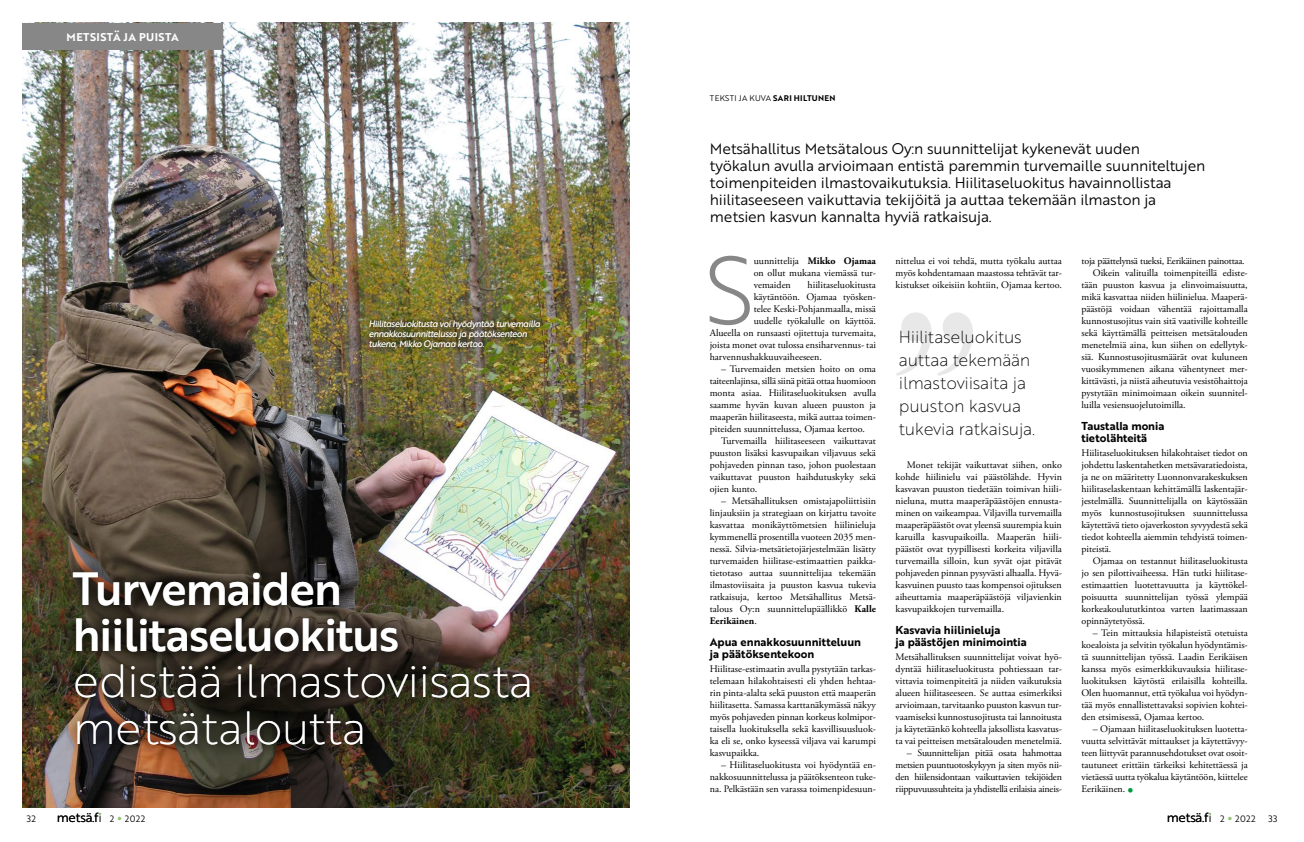
<style>
.page{position:relative;width:1304px;height:842px;background:#fff}
.page>*{position:absolute;margin:0;border:0;box-sizing:border-box;transform-origin:0 0}
.t1{font:93.3px "Brother 1816 Light";color:#878787}
.t2{font:45.2px/46.4px "Brother 1816 Thin";letter-spacing:-.02em;color:#fff}
.t3{font:45.2px/46.4px "Brother 1816 Medium";letter-spacing:-.02em;color:#fff}
.t4{font:17px/23px "Brother 1816 Thin";letter-spacing:-.015em;color:#000}
.t5{font:15px/17px "Brother 1816 Book";letter-spacing:-.015em;color:#000}
.t6{font:12.8px "Brother 1816 Book";letter-spacing:-.035em;color:#000}
.t7{font:11.2px/12px "Brother 1816 Bold";color:#000}
.t8{font:11px "Brother 1816 Bold";letter-spacing:.04em;color:#fff}
.t9{font:10px/12px "Adobe Garamond Pro";color:#000;text-align:justify}
.t10{font:10px "Adobe Garamond Pro";letter-spacing:-.02em;color:#000}
.t11{font:9px/10px "Brother 1816 Book Italic";letter-spacing:-.035em;color:#fff;scale:.95 1}
.t12{font:9px "Brother 1816 Book";color:#000}
.t13{font:8px "Brother 1816 Book";letter-spacing:.04em;color:#000}
.s1{font-family:"Brother 1816 Bold"}
.s2{font-weight:700}
.s3{font-size:9px}
.s4{font-family:"Caecilia LT Std";font-weight:300;font-size:10px;color:#92c575}
</style>
<div class="page">
<div style="left:1207px;top:810px;width:6px;height:7px;background:#fff;opacity:.7"></div>
<div style="left:97px;top:810px;width:6px;height:7px;background:#fff;opacity:.7"></div>
<img style="left:23px;top:23px;width:606px;height:785px">
<div style="left:61px;top:559px;width:481px;height:197px;background:#000;opacity:.75"></div>
<div style="left:23px;top:23px;width:200px;height:26px;background:#878787"></div>
<div style="left:362px;top:313px;width:185px;height:44px;background:#000;opacity:.75"></div>
<svg style="left:896px;top:312px;width:77px;height:64px"></svg>
<p class="t8" style="left:67px;top:28px;width:114px">METSISTÄ JA PUISTA</p>
<p class="t13" style="left:710px;top:92px;width:127px">TEKSTI JA KUVA <span class="s1">SARI HILTUNEN</span></p>
<p class="t5" style="left:710px;top:140px;width:497px">Metsähallitus Metsätalous Oy:n suunnittelijat kykenevät uuden<br>työkalun avulla arvioimaan entistä paremmin turvemaille suunniteltujen toimenpiteiden ilmastovaikutuksia. Hiilitaseluokitus havainnollistaa hiilitaseeseen vaikuttavia tekijöitä ja auttaa tekemään ilmaston ja metsien kasvun kannalta hyviä ratkaisuja.</p>
<h1 class="t1" style="left:706px;top:222px;width:49px">S</h1>
<p class="t9" style="left:754px;top:255px;width:124px">uunnittelija <span class="s2">Mikko Ojamaa </span>on ollut mukana viemässä tur&shy;vemaiden</p>
<p class="t9" style="left:896px;top:255px;width:168px">nittelua ei voi tehdä, mutta työkalu auttaa myös kohdentamaan maastossa tehtävät tar&shy;kistukset oikeisiin kohtiin, Ojamaa kertoo.</p>
<p class="t9" style="left:808px;top:279px;width:70px">hiilitaseluokitusta</p>
<p class="t9" style="left:754px;top:291px;width:124px">käytäntöön. Ojamaa työsken-</p>
<p class="t9" style="left:754px;top:303px;width:124px">telee Keski-Pohjanmaalla, missä</p>
<p class="t9" style="left:754px;top:315px;width:124px">uudelle työkalulle on käyttöä.</p>
<p class="t9" style="left:710px;top:327px;width:168px">Alueella on runsaasti ojitettuja turvemaita,</p>
<p class="t9" style="left:710px;top:339px;width:168px">joista monet ovat tulossa ensiharvennus- tai</p>
<p class="t9" style="left:710px;top:351px;width:114px">harvennushakkuuvaiheeseen.</p>
<p class="t9" style="left:710px;top:363px;width:168px;text-indent:11px">– Turvemaiden metsien hoito on oma taiteenlajinsa, sillä siinä pitää ottaa huomioon monta asiaa. Hiilitaseluokituksen avulla saamme hyvän kuvan alueen puuston ja maaperän hiilitaseesta, mikä auttaa toimen&shy;piteiden suunnittelussa, Ojamaa kertoo.</p>
<p class="t9" style="left:710px;top:435px;width:168px;text-indent:11px">Turvemailla hiilitaseeseen vaikuttavat puuston lisäksi kasvupaikan viljavuus sekä pohjaveden pinnan taso, johon puolestaan vaikuttavat puuston haihdutuskyky sekä ojien kunto.</p>
<p class="t9" style="left:710px;top:495px;width:168px;text-indent:11px">– Metsähallituksen omistajapoliittisiin linjauksiin ja strategiaan on kirjattu tavoite kasvattaa monikäyttömetsien hiilinieluja kymmenellä prosentilla vuoteen 2035 men&shy;nessä. Silvia-metsätietojärjestelmään lisätty turvemaiden hiilitase-estimaattien paikka&shy;tietotaso auttaa suunnittelijaa tekemään ilmastoviisaita ja puuston kasvua tukevia ratkaisuja, kertoo Metsähallitus Metsä&shy;talous Oy:n suunnittelupäällikkö <span class="s2">Kalle Eerikäinen</span>.</p>
<p class="t7" style="left:710px;top:636px;width:153px">Apua ennakkosuunnitteluun ja päätöksentekoon</p>
<p class="t9" style="left:710px;top:663px;width:168px">Hiilitase-estimaatin avulla pystytään tarkas&shy;telemaan hilakohtaisesti eli yhden hehtaa&shy;rin pinta-alalta sekä puuston että maaperän hiilitasetta. Samassa karttanäkymässä näkyy myös pohjaveden pinnan korkeus kolmipor&shy;taisella luokituksella sekä kasvillisuusluok&shy;ka eli se, onko kyseessä viljava vai karumpi kasvupaikka.</p>
<p class="t9" style="left:710px;top:759px;width:168px;text-indent:11px">– Hiilitaseluokitusta voi hyödyntää en&shy;nakkosuunnittelussa ja päätöksenteon tuke&shy;na. Pelkästään sen varassa toimenpidesuun-</p>
<p class="t11" style="left:369px;top:319px;width:182px">Hiilitaseluokitusta voi hyödyntää turvemailla ennakkosuunnittelussa ja päätöksenteon tukena, Mikko Ojamaa kertoo.</p>
<h3 class="t4" style="left:899px;top:325px;width:138px">Hiilitaseluokitus auttaa tekemään ilmastoviisaita ja puuston kasvua tukevia ratkaisuja.</h3>
<p class="t9" style="left:896px;top:459px;width:168px;text-indent:11px">Monet tekijät vaikuttavat siihen, onko kohde hiilinielu vai päästölähde. Hyvin kasvavan puuston tiedetään toimivan hiili&shy;nieluna, mutta maaperäpäästöjen ennusta&shy;minen on vaikeampaa. Viljavilla turvemailla maaperäpäästöt ovat yleensä suurempia kuin karuilla kasvupaikoilla. Maaperän hiili&shy;päästöt ovat tyypillisesti korkeita viljavilla turvemailla silloin, kun syvät ojat pitävät pohjaveden pinnan pysyvästi alhaalla. Hyvä&shy;kasvuinen puusto taas kompensoi ojituksen aiheuttamia maaperäpäästöjä viljavienkin kasvupaikkojen turvemailla.</p>
<p class="t7" style="left:896px;top:624px;width:133px">Kasvavia hiilinieluja<br>ja päästöjen minimointia</p>
<p class="t9" style="left:896px;top:651px;width:168px">Metsähallituksen suunnittelijat voivat hyö&shy;dyntää hiilitaseluokitusta pohtiessaan tar&shy;vittavia toimenpiteitä ja niiden vaikutuksia alueen hiilitaseeseen. Se auttaa esimerkiksi arvioimaan, tarvitaanko puuston kasvun tur&shy;vaamiseksi kunnostusojitusta tai lannoitusta ja käytetäänkö kohteella jaksollista kasvatus&shy;ta vai peitteisen metsätalouden menetelmiä.</p>
<p class="t9" style="left:896px;top:747px;width:168px;text-indent:11px">– Suunnittelijan pitää osata hahmottaa metsien puuntuotoskykyyn ja siten myös nii&shy;den hiilensidontaan vaikuttavien tekijöiden riippuvuussuhteita ja yhdistellä erilaisia aineis-</p>
<h2 class="t3" style="left:73px;top:563px;width:328px">Turvemaiden hiilitaseluokitus</h2>
<h2 class="t2" style="left:73px;top:656px;width:462px">edistää ilmastoviisasta metsätaloutta</h2>
<p class="t10" style="left:1081px;top:255px;width:165px">toja päättelynsä tueksi, Eerikäinen painottaa.</p>
<p class="t9" style="left:1093px;top:267px;width:156px">Oikein valituilla toimenpiteillä ediste-</p>
<p class="t9" style="left:1081px;top:279px;width:168px">tään puuston kasvua ja elinvoimaisuutta,</p>
<p class="t9" style="left:1081px;top:291px;width:168px">mikä kasvattaa niiden hiilinielua. Maaperä-</p>
<p class="t9" style="left:1081px;top:303px;width:168px">päästöjä voidaan vähentää rajoittamalla</p>
<p class="t9" style="left:1081px;top:315px;width:168px">kunnostusojitus vain sitä vaativille kohteille</p>
<p class="t9" style="left:1081px;top:327px;width:168px">sekä käyttämällä peitteisen metsätalouden</p>
<p class="t9" style="left:1081px;top:339px;width:168px">menetelmiä aina, kun siihen on edellytyk-</p>
<p class="t9" style="left:1081px;top:351px;width:168px">siä. Kunnostusojitusmäärät ovat kuluneen</p>
<p class="t9" style="left:1081px;top:363px;width:168px">vuosikymmenen aikana vähentyneet mer-</p>
<p class="t9" style="left:1081px;top:375px;width:168px">kittävästi, ja niistä aiheutuvia vesistöhaittoja</p>
<p class="t9" style="left:1081px;top:387px;width:168px">pystytään minimoimaan oikein suunnitel-</p>
<p class="t9" style="left:1081px;top:399px;width:106px">luilla vesiensuojelutoimilla.</p>
<p class="t7" style="left:1081px;top:420px;width:84px">Taustalla monia tietolähteitä</p>
<p class="t9" style="left:1081px;top:447px;width:168px">Hiilitaseluokituksen hilakohtaiset tiedot on johdettu laskentahetken metsävaratiedoista, ja ne on määritetty Luonnonvarakeskuksen hiilitaselaskentaan kehittämällä laskentajär&shy;jestelmällä. Suunnittelijalla on käytössään myös kunnostusojituksen suunnittelussa käytettävä tieto ojaverkoston syvyydestä sekä tiedot kohteella aiemmin tehdyistä toimen&shy;piteistä.</p>
<p class="t9" style="left:1081px;top:555px;width:168px;text-indent:11px">Ojamaa on testannut hiilitaseluokitusta jo sen pilottivaiheessa. Hän tutki hiilitase&shy;estimaattien luotettavuutta ja käyttökel&shy;poisuutta suunnittelijan työssä ylempää korkeakoulututkintoa varten laatimassaan opinnäytetyössä.</p>
<p class="t9" style="left:1081px;top:627px;width:168px;text-indent:11px">– Tein mittauksia hilapisteistä otetuista koealoista ja selvitin työkalun hyödyntämis&shy;tä suunnittelijan työssä. Laadin Eerikäisen kanssa myös esimerkkikuvauksia hiilitase&shy;luokituksen käytöstä erilaisilla kohteilla.<br>Olen huomannut, että työkalua voi hyödyn&shy;tää myös ennallistettavaksi sopivien kohtei&shy;den etsimisessä, Ojamaa kertoo.</p>
<p class="t9" style="left:1081px;top:723px;width:168px;text-indent:11px">– Ojamaan hiilitaseluokituksen luotetta&shy;vuutta selvittävät mittaukset ja käytettävyy&shy;teen liittyvät parannusehdotukset ovat osoit&shy;tautuneet erittäin tärkeiksi kehitettäessä ja vietäessä uutta työkalua käytäntöön, kiittelee Eerikäinen.</p>
<p class="t6" style="left:57px;top:808px;width:90px">met sä.f <span class="s3">2</span> <span class="s4">•</span> <span class="s3">2022</span></p>
<p class="t6" style="left:1208px;top:808px;width:5px">i</p>
<p class="t6" style="left:1167px;top:808px;width:90px">met sä.f <span class="s3">2</span> <span class="s4">•</span> <span class="s3">2022</span></p>
<p class="t12" style="left:1268px;top:812px;width:10px">33</p>
<p class="t12" style="left:27px;top:812px;width:11px">32</p>
<p class="t6" style="left:98px;top:808px;width:5px">i</p>
</div>
